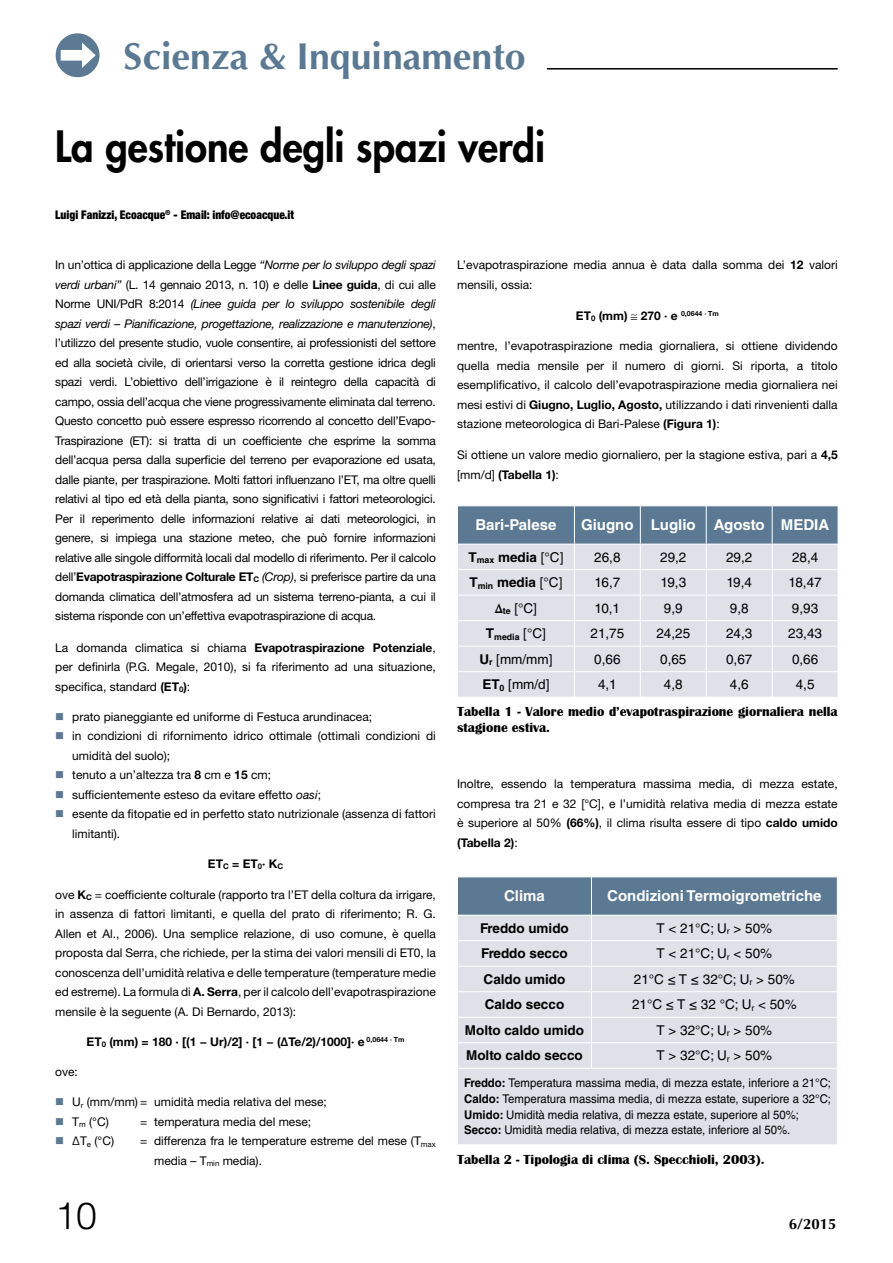
<style>
.page{position:relative;width:893px;height:1263px;background:#fff}
.page>*{position:absolute;margin:0;border:0;box-sizing:border-box;transform-origin:0 0}
.t1{font:800 42px "Futura Std";color:#000;scale:.95 1}
.t2{font:700 37.5px "Optima LT Std";color:#5b7993}
.t3{font:300 37.5px "Helvetica LT Std";color:#000}
.t4{font:700 15px "Helvetica LT Std";color:#fff}
.t5{font:700 15px "Optima LT Std";color:#000}
.t6{font:13.5px "Helvetica LT Std";color:#000}
.t7{font:700 13.5px/15.8px "Britannic";color:#000}
.t8{font:700 13.5px "Helvetica LT Std";color:#000}
.t9{font:12px/19.5px "Helvetica Neue LT Std";color:#000;text-align:justify}
.t10{font:12px/15.8px "Helvetica LT Std";color:#000;scale:.95 1}
.t11{font:700 12px "Helvetica Neue LT Std";color:#000}
.t12{font:900 condensed 12px "Helvetica Neue LT Std";color:#000;scale:.95 1}
.t13{font:700 8.7px "Helvetica LT Std";color:#000}
.s1{font-style:italic}
.s2{font-weight:700}
.s3{color:#5b7993}
.s4{font-weight:400}
</style>
<div class="page">
<svg style="left:457px;top:506px;width:381px;height:191px;background:#c7cfd9"></svg>
<div style="left:458px;top:1069px;width:379px;height:75px;background:#dee1e8"></div>
<svg style="left:457px;top:877px;width:381px;height:191px;background:#c5ced8"></svg>
<hr style="left:55px;top:68px;width:783px;height:2px;background:#000">
<div style="left:30px;top:41px;width:516px;height:57px;background:#fff"></div>
<svg style="left:56px;top:33px;width:44px;height:44px"></svg>
<h2 class="t2" style="left:124px;top:34px;width:404px">Scienza &amp; Inquinamento</h2>
<h1 class="t1" style="left:55px;top:120px;width:517px">La gestione degli spazi verdi</h1>
<p class="t12" style="left:55px;top:208px;width:253px">Luigi Fanizzi, Ecoacque<sup>®</sup> - Email: info@ecoacque.it</p>
<p class="t9" style="left:55px;top:255px;width:382px">In un’ottica di applicazione della Legge <span class="s1">“Norme per lo sviluppo degli spazi verdi urbani”</span> (L. 14 gennaio 2013, n. 10) e delle <span class="s2">Linee guida</span>, di cui alle Norme UNI/PdR 8:2014 <span class="s1">(Linee guida per lo sviluppo sostenibile degli spazi verdi – Pianificazione, progettazione, realizzazione e manutenzione)</span>, l’utilizzo del presente studio, vuole consentire, ai professionisti del settore ed alla società civile, di orientarsi verso la corretta gestione idrica degli spazi verdi. L’obiettivo dell’irrigazione è il reintegro della capacità di campo, ossia dell’acqua che viene progressivamente eliminata dal terreno.<br>Questo concetto può essere espresso ricorrendo al concetto dell’Evapo-Traspirazione (ET): si tratta di un coefficiente che esprime la somma dell’acqua persa dalla superficie del terreno per evaporazione ed usata, dalle piante, per traspirazione. Molti fattori influenzano l’ET, ma oltre quelli relativi al tipo ed età della pianta, sono significativi i fattori meteorologici.<br>Per il reperimento delle informazioni relative ai dati meteorologici, in genere, si impiega una stazione meteo, che può fornire informazioni relative alle singole difformità locali dal modello di riferimento. Per il calcolo dell’<span class="s2">Evapotraspirazione Colturale ET</span><sub>C</sub> <span class="s1">(Crop)</span>, si preferisce partire da una domanda climatica dell’atmosfera ad un sistema terreno-pianta, a cui il sistema risponde con un’effettiva evapotraspirazione di acqua.</p>
<p class="t9" style="left:55px;top:638px;width:382px">La domanda climatica si chiama <span class="s2">Evapotraspirazione Potenziale</span>, per definirla (P.G. Megale, 2010), si fa riferimento ad una situazione, specifica, standard <span class="s2">(ET</span><sub>0</sub><span class="s2">)</span>:</p>
<p class="t9" style="left:55px;top:707px;width:318px"><span class="s3">■</span> prato pianeggiante ed uniforme di Festuca arundinacea;</p>
<p class="t9" style="left:72px;top:726px;width:365px;text-indent:-17px"><span class="s3">■</span> in condizioni di rifornimento idrico ottimale (ottimali condizioni di umidità del suolo);</p>
<p class="t9" style="left:55px;top:765px;width:217px"><span class="s3">■</span> tenuto a un’altezza tra <span class="s2">8</span> cm e <span class="s2">15</span> cm;</p>
<p class="t9" style="left:55px;top:785px;width:267px"><span class="s3">■</span> sufficientemente esteso da evitare effetto <span class="s1">oasi</span>;</p>
<p class="t9" style="left:72px;top:804px;width:365px;text-indent:-17px"><span class="s3">■</span> esente da fitopatie ed in perfetto stato nutrizionale (assenza di fattori limitanti).</p>
<p class="t11" style="left:208px;top:856px;width:77px">ET<sub>C</sub> = ET<sub>0</sub>· K<sub>C</sub></p>
<p class="t9" style="left:55px;top:884px;width:382px">ove <span class="s2">K</span><sub>C</sub> = coefficiente colturale (rapporto tra l’ET della coltura da irrigare, in assenza di fattori limitanti, e quella del prato di riferimento; R. G.<br>Allen et Al., 2006). Una semplice relazione, di uso comune, è quella proposta dal Serra, che richiede, per la stima dei valori mensili di ET0, la conoscenza dell’umidità relativa e delle temperature (temperature medie ed estreme). La formula di <span class="s2">A. Serra</span>, per il calcolo dell’evapotraspirazione mensile è la seguente (A. Di Bernardo, 2013):</p>
<p class="t11" style="left:87px;top:1034px;width:319px">ET<sub>0</sub> (mm) = 180 · [(1 − Ur)/2] · [1 − (ΔTe/2)/1000]· e <sup>0,0644</sup> <sup>·</sup> <sup>Tm</sup></p>
<p class="t9" style="left:55px;top:1062px;width:24px">ove:</p>
<p class="t9" style="left:55px;top:1092px;width:273px"><span class="s3">■</span> U<sub>r</sub> (mm/mm) = umidità media relativa del mese;</p>
<p class="t9" style="left:55px;top:1112px;width:55px"><span class="s3">■</span> T<sub>m</sub> (°C)</p>
<p class="t9" style="left:140px;top:1112px;width:172px">= temperatura media del mese;</p>
<p class="t9" style="left:55px;top:1131px;width:60px"><span class="s3">■</span> ΔT<sub>e</sub> (°C)</p>
<p class="t9" style="left:154px;top:1131px;width:283px;text-indent:-14px">= differenza fra le temperature estreme del mese (T<sub>max </sub>media – T<sub>min</sub> media).</p>
<h2 class="t3" style="left:55px;top:1192px;width:43px">10</h2>
<p class="t9" style="left:457px;top:255px;width:382px">L’evapotraspirazione media annua è data dalla somma dei <span class="s2">12</span> valori mensili, ossia:</p>
<p class="t11" style="left:576px;top:308px;width:144px">ET<sub>0</sub> (mm) ≅ 270 · e <sup>0,0644</sup> <sup>∙</sup> <sup>Tm</sup></p>
<p class="t9" style="left:457px;top:336px;width:382px">mentre, l’evapotraspirazione media giornaliera, si ottiene dividendo quella media mensile per il numero di giorni. Si riporta, a titolo esemplificativo, il calcolo dell’evapotraspirazione media giornaliera nei mesi estivi di <span class="s2">Giugno, Luglio, Agosto,</span> utilizzando i dati rinvenienti dalla stazione meteorologica di Bari-Palese <span class="s2">(Figura 1)</span>:</p>
<p class="t9" style="left:457px;top:445px;width:382px">Si ottiene un valore medio giornaliero, per la stagione estiva, pari a <span class="s2">4,5 </span>[mm/d] <span class="s2">(Tabella 1)</span>:</p>
<p class="t4" style="left:475px;top:516px;width:83px">Bari-Palese</p>
<p class="t4" style="left:581px;top:516px;width:250px">Giugno Luglio Agosto MEDIA</p>
<p class="t8" style="left:468px;top:549px;width:96px">T<sub>max</sub> media <span class="s4">[°C]</span></p>
<p class="t6" style="left:594px;top:549px;width:28px">26,8</p>
<p class="t6" style="left:660px;top:549px;width:28px">29,2</p>
<p class="t6" style="left:726px;top:549px;width:28px">29,2</p>
<p class="t6" style="left:792px;top:549px;width:28px">28,4</p>
<p class="t8" style="left:469px;top:574px;width:95px">T<sub>min</sub> media <span class="s4">[°C]</span></p>
<p class="t6" style="left:594px;top:575px;width:27px">16,7</p>
<p class="t6" style="left:660px;top:575px;width:27px">19,3</p>
<p class="t6" style="left:726px;top:575px;width:27px">19,4</p>
<p class="t6" style="left:788px;top:575px;width:35px">18,47</p>
<p class="t6" style="left:495px;top:600px;width:44px"><span class="s2">Δ</span><sub>te</sub> [°C]</p>
<p class="t6" style="left:595px;top:600px;width:27px">10,1</p>
<p class="t6" style="left:664px;top:600px;width:20px">9,9</p>
<p class="t6" style="left:730px;top:600px;width:20px">9,8</p>
<p class="t6" style="left:792px;top:600px;width:28px">9,93</p>
<p class="t13" style="left:486px;top:631px;width:62px"><sup>T</sup>media <sup>[°C]</sup></p>
<p class="t6" style="left:590px;top:626px;width:35px">21,75</p>
<p class="t6" style="left:656px;top:626px;width:35px">24,25</p>
<p class="t6" style="left:726px;top:626px;width:28px">24,3</p>
<p class="t6" style="left:788px;top:626px;width:35px">23,43</p>
<p class="t6" style="left:479px;top:651px;width:75px"><span class="s2">U</span><sub>r</sub> [mm/mm]</p>
<p class="t6" style="left:594px;top:651px;width:28px">0,66</p>
<p class="t6" style="left:660px;top:651px;width:28px">0,65</p>
<p class="t6" style="left:726px;top:651px;width:28px">0,67</p>
<p class="t6" style="left:792px;top:651px;width:28px">0,66</p>
<p class="t6" style="left:482px;top:677px;width:69px"><span class="s2">ET</span><sub>0</sub> [mm/d]</p>
<p class="t6" style="left:598px;top:677px;width:20px">4,1</p>
<p class="t6" style="left:664px;top:677px;width:20px">4,8</p>
<p class="t6" style="left:730px;top:677px;width:20px">4,6</p>
<p class="t6" style="left:796px;top:677px;width:20px">4,5</p>
<p class="t7" style="left:457px;top:704px;width:382px">Tabella 1 - Valore medio d’evapotraspirazione giornaliera nella stagione estiva.</p>
<p class="t9" style="left:457px;top:774px;width:382px">Inoltre, essendo la temperatura massima media, di mezza estate, compresa tra 21 e 32 [°C], e l’umidità relativa media di mezza estate è superiore al 50% <span class="s2">(66%)</span>, il clima risulta essere di tipo <span class="s2">caldo umido (Tabella 2)</span>:</p>
<p class="t4" style="left:504px;top:887px;width:42px">Clima</p>
<p class="t4" style="left:607px;top:887px;width:216px">Condizioni Termoigrometriche</p>
<p class="t8" style="left:480px;top:920px;width:90px">Freddo umido</p>
<p class="t6" style="left:656px;top:920px;width:117px">T &lt; 21°C; U<sub>r</sub> &gt; 50%</p>
<p class="t8" style="left:481px;top:945px;width:88px">Freddo secco</p>
<p class="t6" style="left:656px;top:946px;width:117px">T &lt; 21°C; U<sub>r</sub> &lt; 50%</p>
<p class="t8" style="left:484px;top:971px;width:83px">Caldo umido</p>
<p class="t6" style="left:634px;top:971px;width:163px">21°C ≤ T ≤ 32°C; U<sub>r</sub> &gt; 50%</p>
<p class="t8" style="left:485px;top:996px;width:81px">Caldo secco</p>
<p class="t6" style="left:632px;top:997px;width:166px">21°C ≤ T ≤ 32 °C; U<sub>r</sub> &lt; 50%</p>
<p class="t8" style="left:465px;top:1022px;width:120px">Molto caldo umido</p>
<p class="t6" style="left:656px;top:1022px;width:117px">T &gt; 32°C; U<sub>r</sub> &gt; 50%</p>
<p class="t8" style="left:466px;top:1047px;width:118px">Molto caldo secco</p>
<p class="t6" style="left:656px;top:1048px;width:117px">T &gt; 32°C; U<sub>r</sub> &gt; 50%</p>
<p class="t10" style="left:464px;top:1075px;width:388px"><span class="s2">Freddo:</span> Temperatura massima media, di mezza estate, inferiore a 21°C; <span class="s2">Caldo:</span> Temperatura massima media, di mezza estate, superiore a 32°C; <span class="s2">Umido:</span> Umidità media relativa, di mezza estate, superiore al 50%; <span class="s2">Secco:</span> Umidità media relativa, di mezza estate, inferiore al 50%.</p>
<p class="t7" style="left:457px;top:1152px;width:309px">Tabella 2 - Tipologia di clima (S. Specchioli, 2003).</p>
<p class="t5" style="left:789px;top:1215px;width:49px">6/2015</p>
</div>
